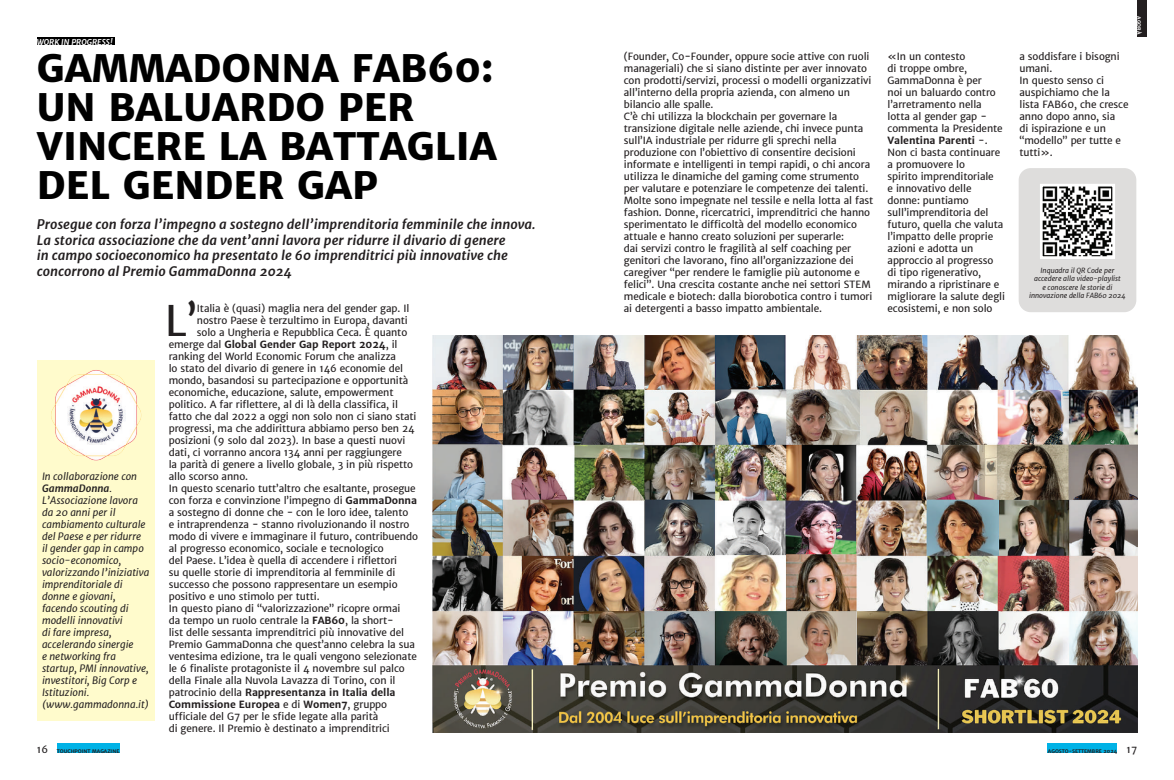
<style>
.page{position:relative;width:1174px;height:780px;background:#fff}
.page>*{position:absolute;margin:0;border:0;box-sizing:border-box;transform-origin:0 0}
.t1{font:42.3px "Merriweather Sans";color:#231f20}
.t2{font:800 38px/39px "Merriweather Sans";color:#000}
.t3{font:italic 700 13px/15.6px "Merriweather Sans";color:#231f20}
.t4{font:10px/12px "Merriweather Sans";letter-spacing:-.01em;color:#231f20}
.t5{font:italic 10px/12px "Merriweather Sans";color:#231f20}
.t6{font:700 10px "Merriweather Sans";letter-spacing:-.01em;color:#231f20}
.t7{font:italic 700 8px "Merriweather Sans";color:#fff}
.t8{font:italic 7px/8.4px "Merriweather Sans";color:#231f20;text-align:center}
.t9{font:700 5px "Merriweather Sans";color:#231f20}
.t10{font:700 5px "Merriweather Sans";color:#fff}
.s1{font-weight:700}
.s2{font-weight:400}
</style>
<div class="page">
<div style="left:57px;top:743px;width:63px;height:10px;background:#00b2e6"></div>
<div style="left:1047px;top:743px;width:70px;height:10px;background:#00b2e6"></div>
<div style="left:37px;top:37px;width:77px;height:8px;background:#000"></div>
<div style="left:1137px;top:0;width:10px;height:37px;background:#231f20"></div>
<div style="left:37px;top:360px;width:117px;height:360px;background:#fffbcc"></div>
<img style="left:51px;top:370px;width:91px;height:91px">
<img style="left:432px;top:336px;width:705px;height:396px">
<div style="left:1018px;top:168px;width:118px;height:144px;background:#dedddc;border-radius:12px"></div>
<svg style="left:1040px;top:184px;width:75px;height:75px;background:#939393"></svg>
<p class="t7" style="left:37px;top:36px;width:77px">WORK IN PROGRESS!</p>
<h2 class="t2" style="left:37px;top:48px;width:461px">GAMMADONNA FAB60:<br>UN BALUARDO PER<br>VINCERE LA BATTAGLIA<br>DEL GENDER GAP</h2>
<p class="t3" style="left:37px;top:216px;width:500px">Prosegue con forza l’impegno a sostegno dell’imprenditoria femminile che innova.<br>La storica associazione che da vent’anni lavora per ridurre il divario di genere<br>in campo socioeconomico ha presentato le 60 imprenditrici più innovative che concorrono al Premio GammaDonna 2024</p>
<p class="t5" style="left:42px;top:470px;width:109px">In collaborazione con<br><span class="s1">GammaDonna</span>.<br>L’Associazione lavora da 20 anni per il cambiamento culturale del Paese e per ridurre il gender gap in campo socio-economico, valorizzando l’iniziativa imprenditoriale di donne e giovani, facendo scouting di modelli innovativi<br>di fare impresa, accelerando sinergie<br>e networking fra startup, PMI innovative, investitori, Big Corp e<br>Istituzioni. (www.gammadonna.it)</p>
<h1 class="t1" style="left:165px;top:293px;width:34px">L’</h1>
<p class="t4" style="left:197px;top:302px;width:214px">Italia è (quasi) maglia nera del gender gap. Il</p>
<p class="t4" style="left:197px;top:314px;width:212px">nostro Paese è terzultimo in Europa, davanti</p>
<p class="t4" style="left:197px;top:326px;width:212px">solo a Ungheria e Repubblica Ceca. È quanto</p>
<p class="t6" style="left:169px;top:338px;width:230px"><span class="s2">emerge dal</span> Global Gender Gap Report 2024<span class="s2">, il</span></p>
<p class="t4" style="left:169px;top:350px;width:229px">ranking del World Economic Forum che analizza</p>
<p class="t4" style="left:169px;top:362px;width:236px">lo stato del divario di genere in 146 economie del</p>
<p class="t4" style="left:169px;top:374px;width:241px">mondo, basandosi su partecipazione e opportunità</p>
<p class="t4" style="left:169px;top:386px;width:226px">economiche, educazione, salute, empowerment</p>
<p class="t4" style="left:169px;top:398px;width:231px">politico. A far riflettere, al di là della classifica, il</p>
<p class="t4" style="left:169px;top:410px;width:249px">fatto che dal 2022 a oggi non solo non ci siano stati</p>
<p class="t4" style="left:169px;top:422px;width:247px">progressi, ma che addirittura abbiamo perso ben 24</p>
<p class="t4" style="left:169px;top:434px;width:238px">posizioni (9 solo dal 2023). In base a questi nuovi</p>
<p class="t4" style="left:169px;top:446px;width:235px">dati, ci vorranno ancora 134 anni per raggiungere</p>
<p class="t4" style="left:169px;top:458px;width:246px">la parità di genere a livello globale, 3 in più rispetto</p>
<p class="t4" style="left:169px;top:470px;width:81px">allo scorso anno.</p>
<p class="t4" style="left:169px;top:482px;width:248px">In questo scenario tutt’altro che esaltante, prosegue</p>
<p class="t4" style="left:169px;top:494px;width:250px">con forza e convinzione l’impegno di <span class="s1">GammaDonna</span></p>
<p class="t4" style="left:169px;top:506px;width:241px">a sostegno di donne che - con le loro idee, talento</p>
<p class="t4" style="left:169px;top:518px;width:242px">e intraprendenza - stanno rivoluzionando il nostro</p>
<p class="t4" style="left:169px;top:530px;width:251px">modo di vivere e immaginare il futuro, contribuendo</p>
<p class="t4" style="left:169px;top:542px;width:217px">al progresso economico, sociale e tecnologico</p>
<p class="t4" style="left:169px;top:554px;width:230px">del Paese. L’idea è quella di accendere i riflettori</p>
<p class="t4" style="left:169px;top:566px;width:228px">su quelle storie di imprenditoria al femminile di</p>
<p class="t4" style="left:169px;top:578px;width:230px">successo che possono rappresentare un esempio</p>
<p class="t4" style="left:169px;top:590px;width:153px">positivo e uno stimolo per tutti.</p>
<p class="t4" style="left:169px;top:602px;width:233px">In questo piano di “valorizzazione” ricopre ormai</p>
<p class="t4" style="left:169px;top:614px;width:226px">da tempo un ruolo centrale la <span class="s1">FAB60</span>, la short-</p>
<p class="t4" style="left:169px;top:626px;width:237px">list delle sessanta imprenditrici più innovative del</p>
<p class="t4" style="left:169px;top:638px;width:248px">Premio GammaDonna che quest’anno celebra la sua</p>
<p class="t4" style="left:169px;top:650px;width:250px">ventesima edizione, tra le quali vengono selezionate</p>
<p class="t4" style="left:169px;top:662px;width:237px">le 6 finaliste protagoniste il 4 novembre sul palco</p>
<p class="t4" style="left:169px;top:674px;width:228px">della Finale alla Nuvola Lavazza di Torino, con il</p>
<p class="t6" style="left:169px;top:686px;width:228px"><span class="s2">patrocinio della</span> Rappresentanza in Italia della</p>
<p class="t6" style="left:169px;top:698px;width:220px">Commissione Europea <span class="s2">e di</span> Women7<span class="s2">, gruppo</span></p>
<p class="t4" style="left:169px;top:710px;width:211px">ufficiale del G7 per le sfide legate alla parità</p>
<p class="t4" style="left:169px;top:722px;width:223px">di genere. Il Premio è destinato a imprenditrici</p>
<p class="t4" style="left:624px;top:50px;width:251px">(Founder, Co-Founder, oppure socie attive con ruoli manageriali) che si siano distinte per aver innovato con prodotti/servizi, processi o modelli organizzativi all’interno della propria azienda, con almeno un bilancio alle spalle.<br>C’è chi utilizza la blockchain per governare la transizione digitale nelle aziende, chi invece punta sull’IA industriale per ridurre gli sprechi nella produzione con l’obiettivo di consentire decisioni informate e intelligenti in tempi rapidi, o chi ancora utilizza le dinamiche del gaming come strumento per valutare e potenziare le competenze dei talenti.<br>Molte sono impegnate nel tessile e nella lotta al fast fashion. Donne, ricercatrici, imprenditrici che hanno sperimentato le difficoltà del modello economico attuale e hanno creato soluzioni per superarle:<br>dai servizi contro le fragilità al self coaching per genitori che lavorano, fino all’organizzazione dei caregiver “per rendere le famiglie più autonome e felici”. Una crescita costante anche nei settori STEM medicale e biotech: dalla biorobotica contro i tumori ai detergenti a basso impatto ambientale.</p>
<p class="t4" style="left:887px;top:50px;width:119px">«In un contesto<br>di troppe ombre,<br>GammaDonna è per<br>noi un baluardo contro l’arretramento nella lotta al gender gap - commenta la Presidente<br><span class="s1">Valentina Parenti</span> -.<br>Non ci basta continuare a promuovere lo<br>spirito imprenditoriale<br>e innovativo delle donne: puntiamo sull’imprenditoria del futuro, quella che valuta l’impatto delle proprie azioni e adotta un approccio al progresso<br>di tipo rigenerativo, mirando a ripristinare e migliorare la salute degli ecosistemi, e non solo</p>
<p class="t4" style="left:1019px;top:50px;width:111px">a soddisfare i bisogni umani.<br>In questo senso ci auspichiamo che la lista FAB60, che cresce anno dopo anno, sia<br>di ispirazione e un “modello” per tutte e tutti».</p>
<p class="t8" style="left:1029px;top:266px;width:98px">Inquadra il QR Code per accedere alla video-playlist<br>e conoscere le storie di innovazione della FAB60 2024</p>
<p class="t10" style="left:1142px;top:16px;width:20px;rotate:90deg">AGORÀ</p>
<p class="t4" style="left:37px;top:743px;width:13px">16</p>
<p class="t4" style="left:1126px;top:743px;width:12px">17</p>
<p class="t9" style="left:57px;top:747px;width:64px">TOUCHPOINT MAGAZINE</p>
<p class="t9" style="left:1047px;top:747px;width:71px">AGOSTO-SETTEMBRE 2024</p>
</div>
